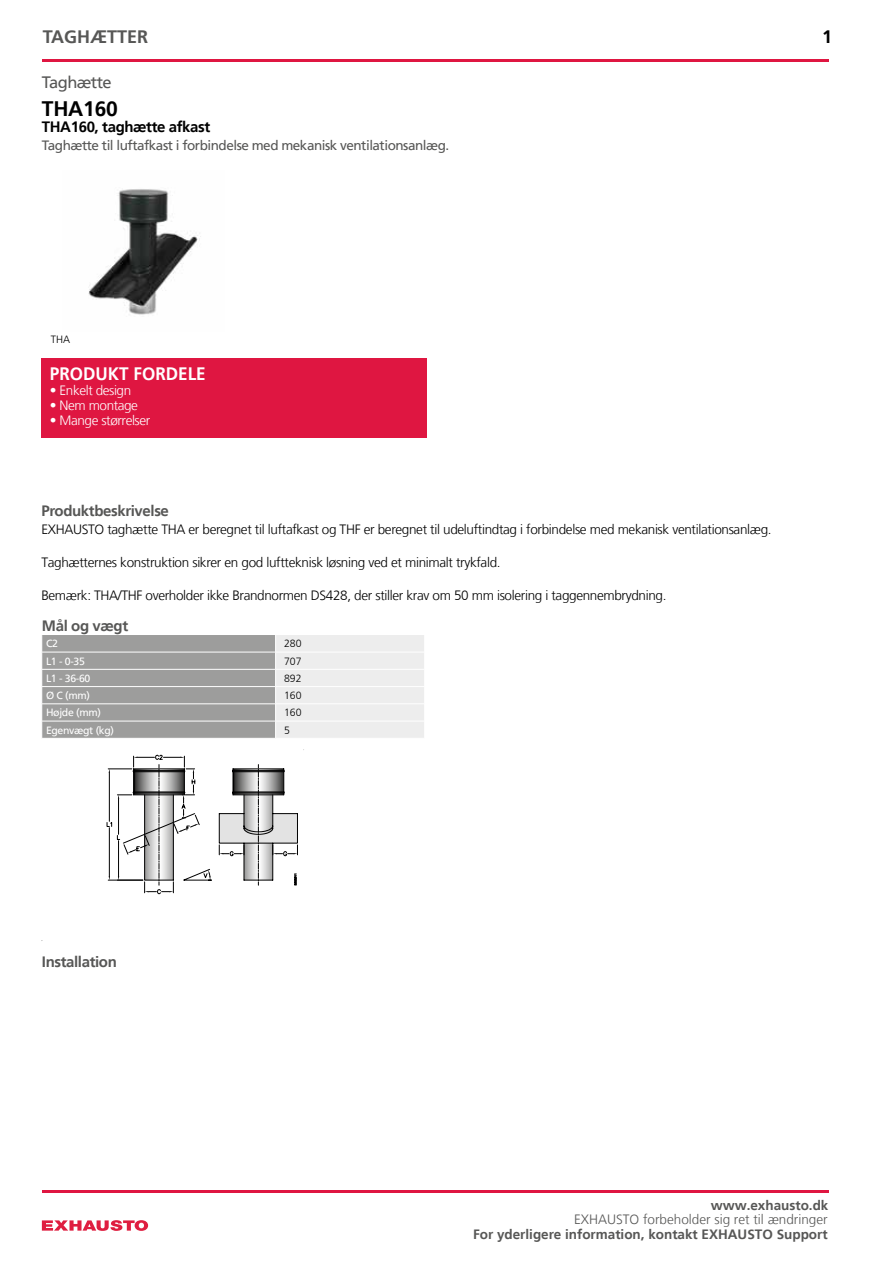
<style>
.page{position:relative;width:893px;height:1263px;background:#fff}
.page>*{position:absolute;margin:0;border:0;box-sizing:border-box;transform-origin:0 0}
.t1{font:700 21px "Frutiger LT";letter-spacing:-.01em;color:#000}
.t2{font:700 18px "Frutiger LT";color:#fff;scale:.95 1}
.t3{font:700 18px "Frutiger LT";color:#575756}
.t4{font:700 18px "Frutiger LT";color:#000}
.t5{font:16.5px "Frutiger LT";letter-spacing:-.035em;color:#575756}
.t6{font:700 15px "Frutiger LT";letter-spacing:-.025em;color:#575756}
.t7{font:700 15px "Frutiger LT";letter-spacing:-.025em;color:#000}
.t8{font:300 13.5px "Frutiger LT";letter-spacing:-.025em;color:#000}
.t9{font:13.5px "Frutiger LT";letter-spacing:-.035em;color:#575756}
.t10{font:700 13.5px "Frutiger LT";color:#575756}
.t11{font:300 13.5px "Frutiger LT";letter-spacing:-.03em;color:#fff}
.t12{font:300 13.5px "Frutiger LT";color:#575756}
.t13{font:10.5px "Frutiger LT";letter-spacing:-.03em;color:#fff}
.t14{font:300 10.5px "Frutiger LT";color:#000}
</style>
<div class="page">
<svg style="left:107px;top:755px;width:191px;height:139px"></svg>
<div style="left:41px;top:358px;width:386px;height:79px;background:#df1641"></div>
<svg style="left:42px;top:1220px;width:106px;height:11px"></svg>
<hr style="left:42px;top:60px;width:786px;height:2px;background:#df1641">
<img style="left:88px;top:189px;width:113px;height:126px">
<svg style="left:41px;top:635px;width:383px;height:103px;background:#bfbfbf"></svg>
<hr style="left:42px;top:1190px;width:786px;height:2px;background:#df1641">
<h2 class="t3" style="left:43px;top:27px;width:107px">TAGHÆTTER</h2>
<h2 class="t4" style="left:822px;top:27px;width:12px">1</h2>
<p class="t5" style="left:42px;top:73px;width:71px">Taghætte</p>
<h1 class="t1" style="left:42px;top:96px;width:77px">THA160</h1>
<p class="t7" style="left:42px;top:118px;width:170px">THA160, taghætte afkast</p>
<p class="t9" style="left:42px;top:137px;width:409px">Taghætte til luftafkast i forbindelse med mekanisk ventilationsanlæg.</p>
<p class="t14" style="left:51px;top:333px;width:21px">THA</p>
<h2 class="t2" style="left:50px;top:363px;width:166px">PRODUKT FORDELE</h2>
<p class="t11" style="left:50px;top:382px;width:83px">• Enkelt design</p>
<p class="t11" style="left:50px;top:397px;width:90px">• Nem montage</p>
<p class="t11" style="left:50px;top:412px;width:102px">• Mange størrelser</p>
<p class="t6" style="left:41px;top:502px;width:129px">Produktbeskrivelse</p>
<p class="t8" style="left:41px;top:522px;width:732px">EXHAUSTO taghætte THA er beregnet til luftafkast og THF er beregnet til udeluftindtag i forbindelse med mekanisk ventilationsanlæg.</p>
<p class="t8" style="left:41px;top:555px;width:461px">Taghætternes konstruktion sikrer en god luftteknisk løsning ved et minimalt trykfald.</p>
<p class="t8" style="left:41px;top:588px;width:627px">Bemærk: THA/THF overholder ikke Brandnormen DS428, der stiller krav om 50 mm isolering i taggennembrydning.</p>
<p class="t6" style="left:42px;top:617px;width:88px">Mål og vægt</p>
<p class="t13" style="left:46px;top:637px;width:13px">C2</p>
<p class="t14" style="left:284px;top:638px;width:19px">280</p>
<p class="t13" style="left:46px;top:655px;width:40px">L1 - 0-35</p>
<p class="t14" style="left:284px;top:655px;width:19px">707</p>
<p class="t13" style="left:46px;top:672px;width:46px">L1 - 36-60</p>
<p class="t14" style="left:284px;top:672px;width:19px">892</p>
<p class="t13" style="left:46px;top:689px;width:45px">Ø C (mm)</p>
<p class="t14" style="left:284px;top:689px;width:19px">160</p>
<p class="t13" style="left:46px;top:706px;width:56px">Højde (mm)</p>
<p class="t14" style="left:284px;top:707px;width:19px">160</p>
<p class="t13" style="left:46px;top:724px;width:69px">Egenvægt (kg)</p>
<p class="t14" style="left:284px;top:724px;width:7px">5</p>
<p class="t6" style="left:42px;top:953px;width:77px">Installation</p>
<p class="t10" style="left:711px;top:1198px;width:119px">www.exhausto.dk</p>
<p class="t12" style="left:574px;top:1212px;width:255px">EXHAUSTO forbeholder sig ret til ændringer</p>
<p class="t10" style="left:473px;top:1226px;width:356px">For yderligere information, kontakt EXHAUSTO Support</p>
</div>
